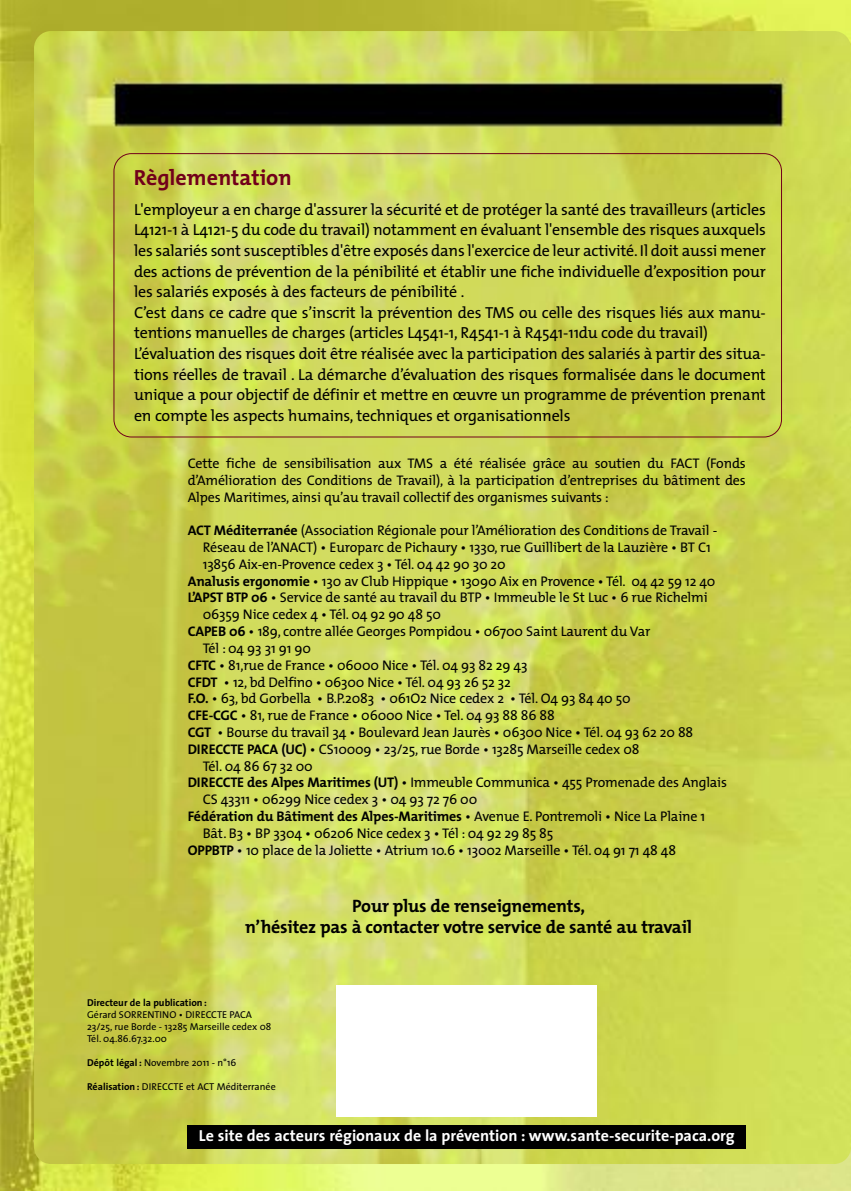
<style>
.page{position:relative;width:851px;height:1191px;background:#fff}
.page>*{position:absolute;margin:0;border:0;box-sizing:border-box;transform-origin:0 0}
.t1{font:700 22px "The Mix";color:#71001a}
.t2{font:700 18px/21.6px "The Mix";letter-spacing:-.01em;color:#000;text-align:center}
.t3{font:16px/20.6px "The Mix";letter-spacing:-.01em;color:#000}
.t4{font:700 16px "The Sans";color:#fff}
.t5{font:14px/16.8px "The Mix";letter-spacing:-.01em;color:#000;text-align:justify}
.t6{font:700 14px "The Mix";letter-spacing:-.01em;color:#000}
.t7{font:10px/12px "The Sans";color:#000}
.t8{font:700 10px "The Sans";color:#000}
.s1{font-weight:700}
.s2{font-weight:400}
</style>
<div class="page">
<img style="left:0;top:0;width:850px;height:1191px">
<img style="left:34px;top:31px;width:816px;height:1133px;border-radius:17px">
<div style="left:188px;top:1125px;width:557px;height:24px;background:#000"></div>
<div style="left:336px;top:985px;width:261px;height:131px;background:#fff"></div>
<div style="left:113px;top:153px;width:668px;height:284px;border:2px solid #71001a;border-radius:18px"></div>
<h1 class="t1" style="left:134px;top:170px;width:159px">Règlementation</h1>
<p class="t3" style="left:134px;top:201px;width:633px">L'employeur a en charge d'assurer la sécurité et de protéger la santé des travailleurs (articles L4121-1 à L4121-5 du code du travail) notamment en évaluant l'ensemble des risques auxquels les salariés sont susceptibles d'être exposés dans l'exercice de leur activité.Il doit aussi mener des actions de prévention de la pénibilité et établir une fiche individuelle d’exposition pour les salariés exposés à des facteurs de pénibilité .<br>C’est dans ce cadre que s’inscrit la prévention des TMS ou celle des risques liés aux manu&shy;tentions manuelles de charges (articles L4541-1, R4541-1 à R4541-11du code du travail)<br>L’évaluation des risques doit être réalisée avec la participation des salariés à partir des situa&shy;tions réelles de travail . La démarche d’évaluation des risques formalisée dans le document unique a pour objectif de définir et mettre en œuvre un programme de prévention prenant en compte les aspects humains, techniques et organisationnels</p>
<p class="t5" style="left:188px;top:456px;width:559px">Cette fiche de sensibilisation aux TMS a été réalisée grâce au soutien du FACT (Fonds d’Amélioration des Conditions de Travail), à la participation d’entreprises du bâtiment des Alpes Maritimes, ainsi qu’au travail collectif des organismes suivants :</p>
<p class="t5" style="left:188px;top:524px;width:531px"><span class="s1">ACT Méditerranée</span> (Association Régionale pour l’Amélioration des Conditions de Travail -</p>
<p class="t5" style="left:203px;top:540px;width:509px">Réseau de l’ANACT) • Europarc de Pichaury • 1330, rue Guillibert de la Lauzière • BT C1</p>
<p class="t5" style="left:203px;top:557px;width:304px">13856 Aix-en-Provence cedex 3 • Tél. 04 42 90 30 20</p>
<p class="t5" style="left:188px;top:574px;width:529px"><span class="s1">Analusis ergonomie</span> • 130 av Club Hippique • 13090 Aix en Provence • Tél. 04 42 59 12 40</p>
<p class="t5" style="left:188px;top:591px;width:521px"><span class="s1">L’APST BTP 06</span> • Service de santé au travail du BTP • Immeuble le St Luc • 6 rue Richelmi</p>
<p class="t5" style="left:203px;top:608px;width:240px">06359 Nice cedex 4 • Tél. 04 92 90 48 50</p>
<p class="t5" style="left:188px;top:624px;width:464px"><span class="s1">CAPEB 06</span> • 189, contre allée Georges Pompidou • 06700 Saint Laurent du Var</p>
<p class="t5" style="left:203px;top:641px;width:110px">Tél : 04 93 31 91 90</p>
<p class="t5" style="left:188px;top:658px;width:341px"><span class="s1">CFTC</span> • 81,rue de France • 06000 Nice • Tél. 04 93 82 29 43</p>
<p class="t5" style="left:188px;top:675px;width:325px"><span class="s1">CFDT</span> • 12, bd Delfino • 06300 Nice • Tél. 04 93 26 52 32</p>
<p class="t5" style="left:188px;top:692px;width:444px"><span class="s1">F.O.</span> • 63, bd Gorbella • B.P.2083 • 061O2 Nice cedex 2 • Tél. O4 93 84 40 50</p>
<p class="t5" style="left:188px;top:708px;width:368px"><span class="s1">CFE-CGC</span> • 81, rue de France • 06000 Nice • Tel. 04 93 88 86 88</p>
<p class="t5" style="left:188px;top:725px;width:507px"><span class="s1">CGT</span> • Bourse du travail 34 • Boulevard Jean Jaurès • 06300 Nice • Tél. 04 93 62 20 88</p>
<p class="t5" style="left:188px;top:742px;width:453px"><span class="s1">DIRECCTE PACA (UC)</span> • CS10009 • 23/25, rue Borde • 13285 Marseille cedex 08</p>
<p class="t5" style="left:203px;top:759px;width:111px">Tél. 04 86 67 32 00</p>
<p class="t5" style="left:188px;top:776px;width:540px"><span class="s1">DIRECCTE des Alpes Maritimes (UT)</span> • Immeuble Communica • 455 Promenade des Anglais</p>
<p class="t5" style="left:203px;top:792px;width:276px">CS 43311 • 06299 Nice cedex 3 • 04 93 72 76 00</p>
<p class="t6" style="left:188px;top:811px;width:519px">Fédération du Bâtiment des Alpes-Maritimes <span class="s2">• Avenue E. Pontremoli • Nice La Plaine 1</span></p>
<p class="t5" style="left:203px;top:826px;width:352px">Bât. B3 • BP 3304 • 06206 Nice cedex 3 • Tél : 04 92 29 85 85</p>
<p class="t5" style="left:188px;top:843px;width:489px"><span class="s1">OPPBTP</span> • 10 place de la Joliette • Atrium 10.6 • 13002 Marseille • Tél. 04 91 71 48 48</p>
<p class="t2" style="left:245px;top:897px;width:448px">Pour plus de renseignements,<br>n’hésitez pas à contacter votre service de santé au travail</p>
<p class="t8" style="left:87px;top:999px;width:121px">Directeur de la publication :</p>
<p class="t7" style="left:87px;top:1010px;width:186px">Gérard SORRENTINO • DIRECCTE PACA<br>23/25, rue Borde - 13285 Marseille cedex 08<br>Tél. 04.86.67.32.00</p>
<p class="t7" style="left:87px;top:1058px;width:151px"><span class="s1">Dépôt légal :</span> Novembre 2011 - n°16</p>
<p class="t7" style="left:87px;top:1082px;width:190px"><span class="s1">Réalisation :</span> DIRECCTE et ACT Méditerranée</p>
<p class="t4" style="left:199px;top:1129px;width:537px">Le site des acteurs régionaux de la prévention : www.sante-securite-paca.org</p>
</div>
